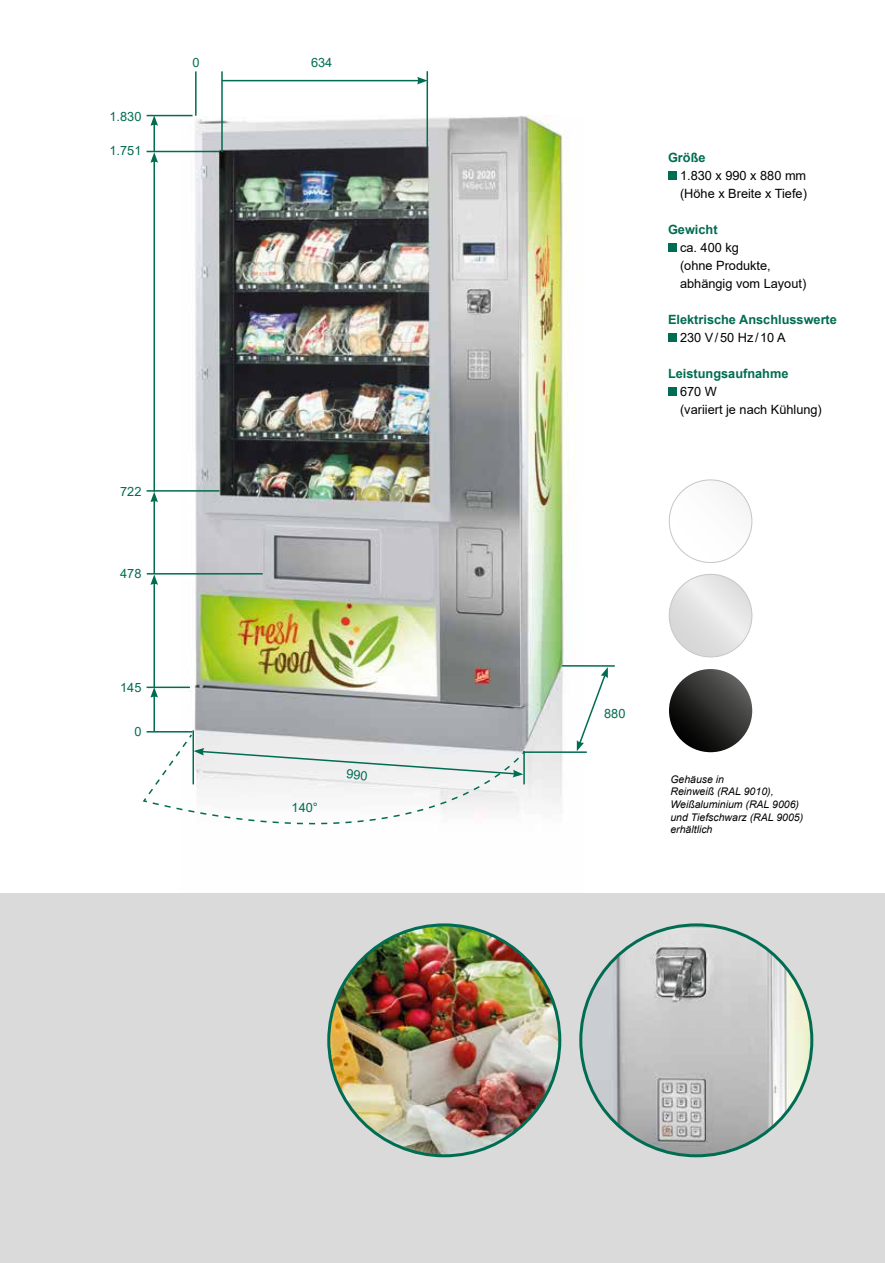
<style>
.page{position:relative;width:885px;height:1263px;background:#fff}
.page>*{position:absolute;margin:0;border:0;box-sizing:border-box;transform-origin:0 0}
.t1{font:12.75px/18px "Arial";color:#000}
.t2{font:700 12.75px "Arial";color:#006c52}
.t3{font:12.75px "Arial";color:#006c52}
.t4{font:italic 10.5px/12.6px "Arial";color:#000}
</style>
<div class="page">
<img style="left:180px;top:116px;width:384px;height:688px">
<div style="left:0;top:893px;width:884px;height:370px;background:#dadada"></div>
<div style="left:668px;top:171px;width:8px;height:9px;background:#006c52"></div>
<div style="left:668px;top:243px;width:8px;height:9px;background:#006c52"></div>
<div style="left:668px;top:333px;width:8px;height:9px;background:#006c52"></div>
<div style="left:668px;top:387px;width:8px;height:9px;background:#006c52"></div>
<img style="left:580px;top:925px;width:231px;height:231px;border-radius:115px">
<img style="left:329px;top:925px;width:230px;height:231px;border-radius:115px">
<hr style="left:146px;top:731px;width:46px;height:1px;background:#006c52">
<hr style="left:146px;top:687px;width:44px;height:1px;background:#006c52">
<hr style="left:146px;top:115px;width:46px;height:1px;background:#006c52">
<hr style="left:147px;top:573px;width:116px;height:1px;background:#006c52">
<hr style="left:146px;top:490px;width:73px;height:2px;background:#006c52">
<hr style="left:192px;top:730px;width:2px;height:54px;background:#006c52">
<hr style="left:523px;top:751px;width:63px;height:2px;background:#006c52">
<hr style="left:562px;top:665px;width:52px;height:2px;background:#006c52">
<svg style="left:576px;top:667px;width:32px;height:84px"></svg>
<hr style="left:153px;top:695px;width:2px;height:37px;background:#006c52">
<svg style="left:150px;top:688px;width:8px;height:10px"></svg>
<hr style="left:153px;top:583px;width:2px;height:104px;background:#006c52">
<svg style="left:150px;top:574px;width:8px;height:11px"></svg>
<hr style="left:153px;top:500px;width:2px;height:74px;background:#006c52">
<svg style="left:150px;top:492px;width:8px;height:10px"></svg>
<hr style="left:153px;top:124px;width:2px;height:27px;background:#006c52">
<svg style="left:150px;top:116px;width:8px;height:10px"></svg>
<hr style="left:222px;top:80px;width:197px;height:1px;background:#006c52">
<svg style="left:417px;top:77px;width:9px;height:7px"></svg>
<hr style="left:195px;top:71px;width:1px;height:45px;background:#006c52">
<hr style="left:221px;top:71px;width:2px;height:81px;background:#006c52">
<hr style="left:426px;top:71px;width:2px;height:77px;background:#006c52">
<hr style="left:146px;top:151px;width:73px;height:1px;background:#006c52">
<hr style="left:153px;top:160px;width:2px;height:332px;background:#006c52">
<svg style="left:150px;top:152px;width:8px;height:11px"></svg>
<svg style="left:669px;top:669px;width:83px;height:83px;background:#2d2d2c"></svg>
<div style="left:669px;top:574px;width:82px;height:83px;background:#e3e3e3;border-radius:41px"></div>
<svg style="left:142px;top:733px;width:384px;height:92px"></svg>
<p class="t3" style="left:109px;top:108px;width:33px">1.830</p>
<p class="t3" style="left:109px;top:142px;width:33px">1.751</p>
<p class="t3" style="left:192px;top:53px;width:9px">0</p>
<p class="t3" style="left:311px;top:53px;width:23px">634</p>
<p class="t3" style="left:120px;top:482px;width:23px">722</p>
<p class="t3" style="left:120px;top:564px;width:23px">478</p>
<p class="t3" style="left:120px;top:679px;width:23px">145</p>
<p class="t3" style="left:134px;top:722px;width:9px">0</p>
<p class="t3" style="left:291px;top:799px;width:28px">140°</p>
<p class="t2" style="left:668px;top:149px;width:39px">Größe</p>
<p class="t1" style="left:680px;top:166px;width:128px">1.830 x 990 x 880 mm (Höhe x Breite x Tiefe)</p>
<p class="t2" style="left:668px;top:221px;width:51px">Gewicht</p>
<p class="t1" style="left:680px;top:238px;width:128px">ca. 400 kg<br>(ohne Produkte, abhängig vom Layout)</p>
<p class="t2" style="left:668px;top:311px;width:170px">Elektrische Anschlusswerte</p>
<p class="t1" style="left:680px;top:328px;width:107px">230 V/50 Hz /10 A</p>
<p class="t2" style="left:668px;top:365px;width:122px">Leistungsaufnahme</p>
<p class="t1" style="left:680px;top:382px;width:143px">670 W<br>(variiert je nach Kühlung)</p>
<p class="t3" style="left:604px;top:704px;width:23px">880</p>
<p class="t4" style="left:670px;top:773px;width:134px">Gehäuse in<br>Reinweiß (RAL 9010),<br>Weißaluminium (RAL 9006) und Tiefschwarz (RAL 9005) erhältlich</p>
</div>
